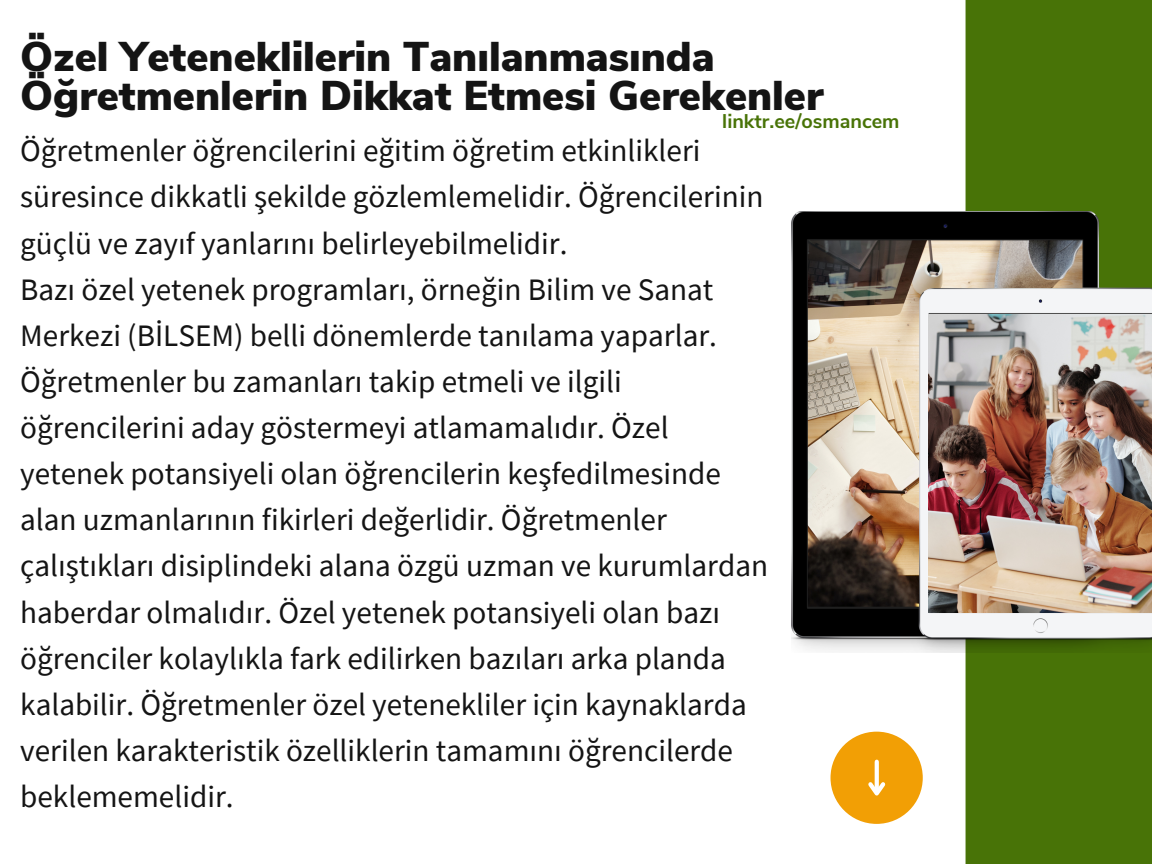
<style>
.page{position:relative;width:1152px;height:864px;background:#fff}
.page>*{position:absolute;margin:0;border:0;box-sizing:border-box;transform-origin:0 0}
.t1{font:900 41.55px/39.3px "Nunito Sans";color:#141414}
.t2{font:31.2px/46.2px "Source Sans Pro";color:#141414}
.t3{font:700 19.8px "Nunito Sans";color:#487307}
</style>
<div class="page">
<div style="left:966px;top:0;width:186px;height:864px;background:#487307"></div>
<img style="left:792px;top:211px;width:360px;height:442px">
<img style="left:928px;top:314px;width:224px;height:298px">
<img style="left:808px;top:240px;width:274px;height:367px">
<div style="left:831px;top:732px;width:92px;height:92px;background:#f29f05;border-radius:50%"></div>
<svg style="left:875px;top:762px;width:4px;height:16px"></svg>
<svg style="left:868px;top:778px;width:18px;height:18px"></svg>
<h1 class="t1" style="left:20px;top:37px;width:805px">Özel Yeteneklilerin Tanılanmasında<br>Öğretmenlerin Dikkat Etmesi Gerekenler</h1>
<p class="t2" style="left:20px;top:127px;width:749px">Öğretmenler öğrencilerini eğitim öğretim etkinlikleri süresince dikkatli şekilde gözlemlemelidir. Öğrencilerinin güçlü ve zayıf yanlarını belirleyebilmelidir.<br>Bazı özel yetenek programları, örneğin Bilim ve Sanat Merkezi (BİLSEM) belli dönemlerde tanılama yaparlar.<br>Öğretmenler bu zamanları takip etmeli ve ilgili öğrencilerini aday göstermeyi atlamamalıdır. Özel yetenek potansiyeli olan öğrencilerin keşfedilmesinde alan uzmanlarının fikirleri değerlidir. Öğretmenler çalıştıkları disiplindeki alana özgü uzman ve kurumlardan haberdar olmalıdır. Özel yetenek potansiyeli olan bazı öğrenciler kolaylıkla fark edilirken bazıları arka planda kalabilir. Öğretmenler özel yetenekliler için kaynaklarda verilen karakteristik özelliklerin tamamını öğrencilerde beklememelidir.</p>
<p class="t3" style="left:722px;top:108px;width:179px">linktr.ee/osmancem</p>
</div>
